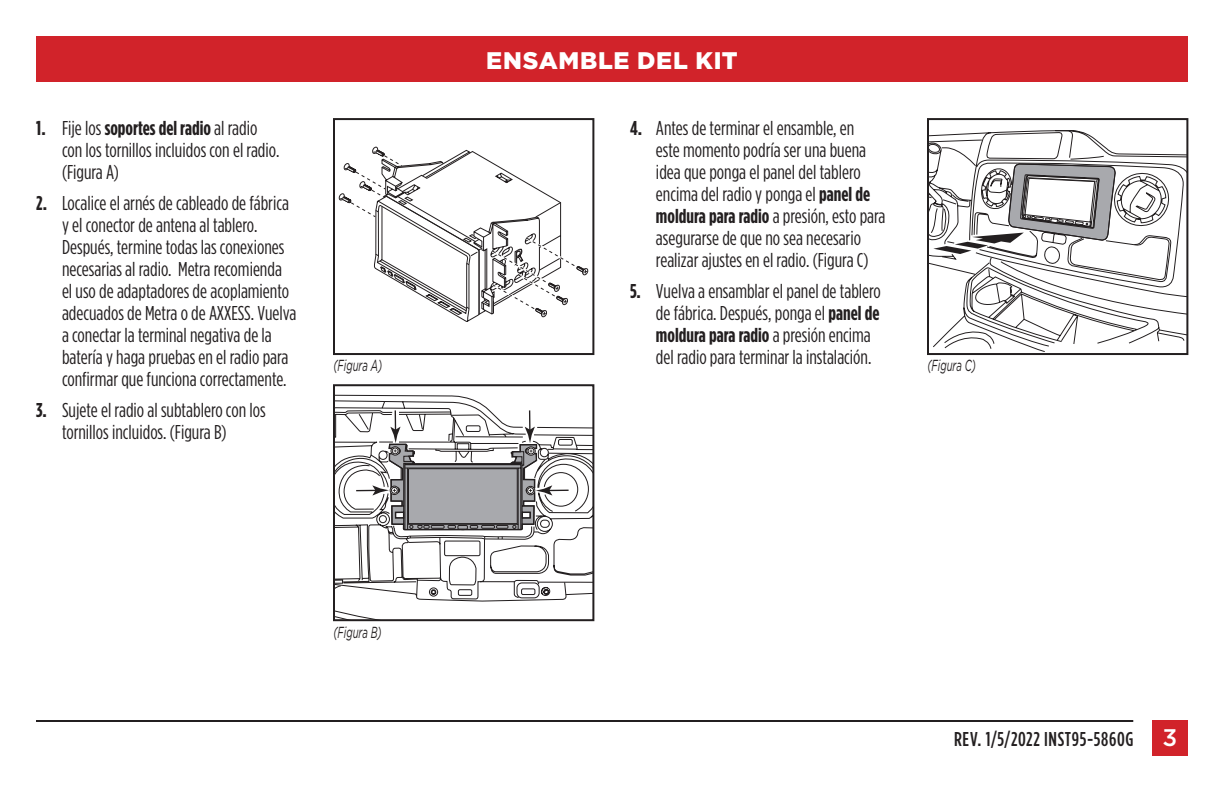
<style>
.page{position:relative;width:1224px;height:792px;background:#fff}
.page>*{position:absolute;margin:0;border:0;box-sizing:border-box;transform-origin:0 0}
.t1{font:900 24px "Gotham";letter-spacing:.03em;color:#fff}
.t2{font:20px/22px "Gotham Condensed";color:#231f20}
.t3{font:500 20px "Gotham Condensed";letter-spacing:.035em;color:#231f20}
.t4{font:italic 16px "Gotham";color:#231f20;scale:.6 1}
.s1{font-weight:700}
.s2{font-family:"Gotham";font-size:24px;color:#fff}
</style>
<div class="page">
<div style="left:36px;top:36px;width:1152px;height:45px;background:#d1232a"></div>
<hr style="left:36px;top:720px;width:1097px;height:2px;background:#231f20">
<div style="left:1152px;top:720px;width:36px;height:36px;background:#d1232a"></div>
<svg style="left:336px;top:394px;width:230px;height:224px"></svg>
<svg style="left:356px;top:410px;width:235px;height:189px"></svg>
<div style="left:333px;top:384px;width:261px;height:237px;border:2px solid #231f20"></div>
<svg style="left:930px;top:130px;width:255px;height:222px"></svg>
<svg style="left:933px;top:163px;width:184px;height:91px"></svg>
<div style="left:927px;top:118px;width:261px;height:237px;border:2px solid #231f20"></div>
<svg style="left:339px;top:147px;width:249px;height:175px"></svg>
<div style="left:333px;top:118px;width:261px;height:237px;border:2px solid #231f20"></div>
<p class="t2" style="left:62px;top:117px;width:219px;text-indent:-26px"><span class="s1">1.</span> Fije los <span class="s1">soportes del radio</span> al radio con los tornillos incluidos con el radio. (Figura A)</p>
<p class="t2" style="left:62px;top:192px;width:236px;text-indent:-26px"><span class="s1">2.</span> Localice el arnés de cableado de fábrica y el conector de antena al tablero.<br>Después, termine todas las conexiones necesarias al radio. Metra recomienda el uso de adaptadores de acoplamiento adecuados de Metra o de AXXESS. Vuelva a conectar la terminal negativa de la batería y haga pruebas en el radio para confirmar que funciona correctamente.</p>
<p class="t2" style="left:62px;top:399px;width:205px;text-indent:-26px"><span class="s1">3.</span> Sujete el radio al subtablero con los tornillos incluidos. (Figura B)</p>
<p class="t1" style="left:486px;top:47px;width:253px">ENSAMBLE DEL KIT</p>
<p class="t2" style="left:656px;top:117px;width:231px;text-indent:-26px"><span class="s1">4.</span> Antes de terminar el ensamble, en<br>este momento podría ser una buena idea que ponga el panel del tablero encima del radio y ponga el <span class="s1">panel de moldura para radio</span> a presión, esto para asegurarse de que no sea necesario realizar ajustes en el radio. (Figura C)</p>
<p class="t2" style="left:656px;top:280px;width:226px;text-indent:-26px"><span class="s1">5.</span> Vuelva a ensamblar el panel de tablero de fábrica. Después, ponga el <span class="s1">panel de moldura para radio</span> a presión encima del radio para terminar la instalación.</p>
<p class="t4" style="left:333px;top:357px;width:83px">(Figura A)</p>
<p class="t4" style="left:927px;top:357px;width:82px">(Figura C)</p>
<p class="t4" style="left:333px;top:623px;width:82px">(Figura B)</p>
<p class="t3" style="left:954px;top:728px;width:225px">REV. 1/5/2022 INST95-5860G <span class="s2">3</span></p>
</div>
